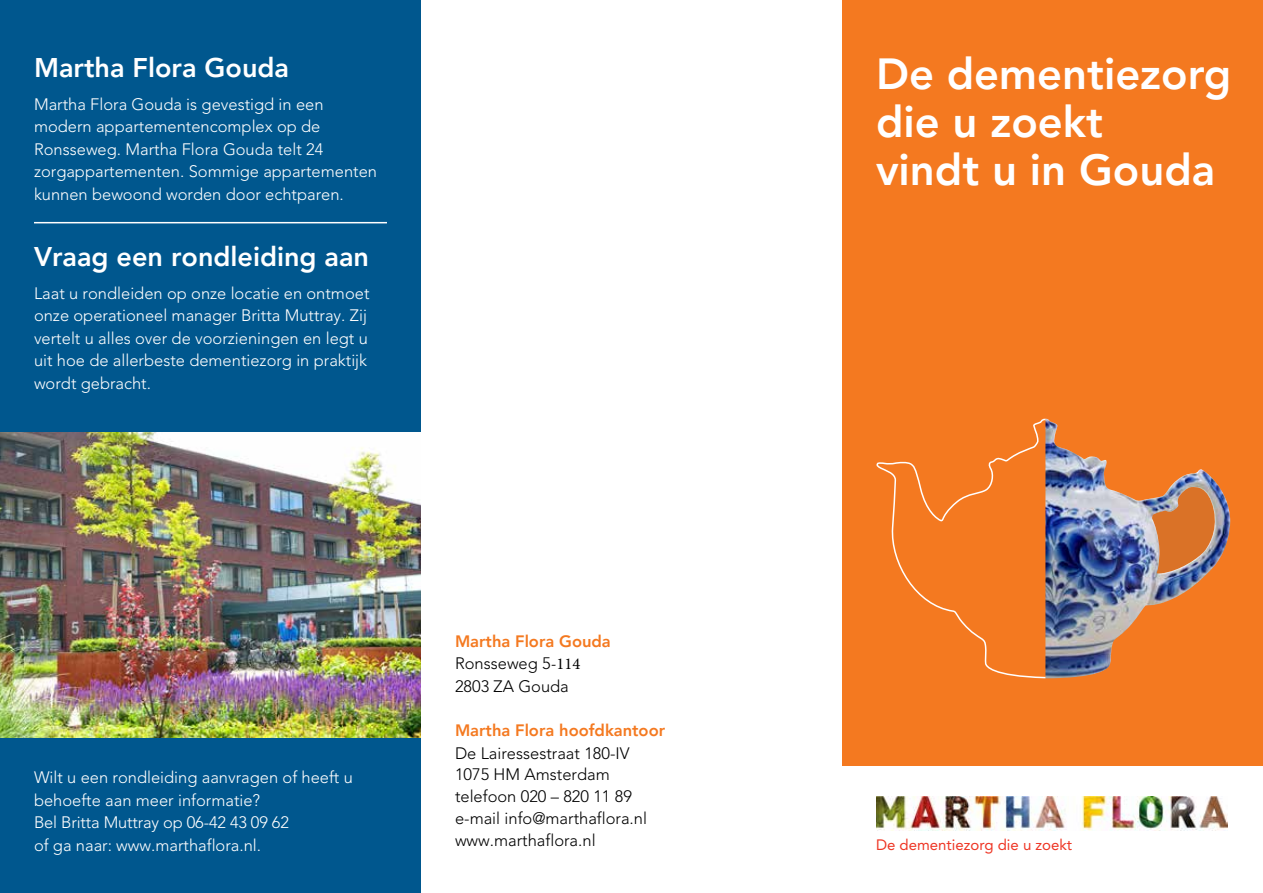
<style>
.page{position:relative;width:1263px;height:893px;background:#fff}
.page>*{position:absolute;margin:0;border:0;box-sizing:border-box;transform-origin:0 0}
.t1{font:800 43.5px/48px "Avenir LT Pro";color:#fff}
.t2{font:800 27px "Avenir LT Pro";color:#fff}
.t3{font:300 16.5px/22.5px "Avenir LT Std";color:#fff}
.t4{font:300 16.5px/21.9px "Avenir LT Std";color:#000}
.t5{font:800 16.5px "Avenir LT Pro";color:#f47920}
.t6{font:15px "Avenir LT Std";color:#ee3524}
.s1{font-family:"Minion Pro";font-weight:400}
</style>
<div class="page">
<div style="left:842px;top:0;width:421px;height:765px;background:#f47920"></div>
<div style="left:0;top:0;width:420px;height:893px;background:#00578e"></div>
<img style="left:0;top:432px;width:421px;height:306px">
<hr style="left:34px;top:222px;width:353px;height:1px;background:#fff">
<img style="left:877px;top:796px;width:351px;height:34px">
<img style="left:1047px;top:419px;width:184px;height:260px">
<img style="left:1152px;top:485px;width:66px;height:89px">
<svg style="left:877px;top:418px;width:170px;height:261px"></svg>
<h2 class="t2" style="left:34px;top:51px;width:256px">Martha Flora Gouda</h2>
<p class="t3" style="left:34px;top:93px;width:344px">Martha Flora Gouda is gevestigd in een modern appartementencomplex op de Ronsseweg. Martha Flora Gouda telt 24 zorgappartementen. Sommige appartementen kunnen bewoond worden door echtparen.</p>
<h2 class="t2" style="left:34px;top:240px;width:337px">Vraag een rondleiding aan</h2>
<p class="t3" style="left:34px;top:282px;width:337px">Laat u rondleiden op onze locatie en ontmoet onze operationeel manager Britta Muttray. Zij vertelt u alles over de voorzieningen en legt u uit hoe de allerbeste dementiezorg in praktijk wordt gebracht.</p>
<p class="t3" style="left:34px;top:766px;width:320px">Wilt u een rondleiding aanvragen of heeft u behoefte aan meer informatie?<br>Bel Britta Muttray op 06-42 43 09 62<br>of ga naar: www.marthaflora.nl.</p>
<p class="t5" style="left:455px;top:632px;width:157px">Martha Flora Gouda</p>
<p class="t4" style="left:455px;top:652px;width:127px;line-height:22.8px">Ronsseweg 5<span class="s1">-114<br></span>2803 ZA Gouda</p>
<p class="t5" style="left:455px;top:721px;width:212px">Martha Flora hoofdkantoor</p>
<p class="t4" style="left:455px;top:742px;width:193px">De Lairessestraat 180-IV<br>1075 HM Amsterdam telefoon 020 – 820 11 89 e-mail info@marthaflora.nl www.marthaflora.nl</p>
<h1 class="t1" style="left:876px;top:50px;width:357px">De dementiezorg die u zoekt<br>vindt u in Gouda</h1>
<p class="t6" style="left:876px;top:836px;width:198px">De dementiezorg die u zoekt</p>
</div>
